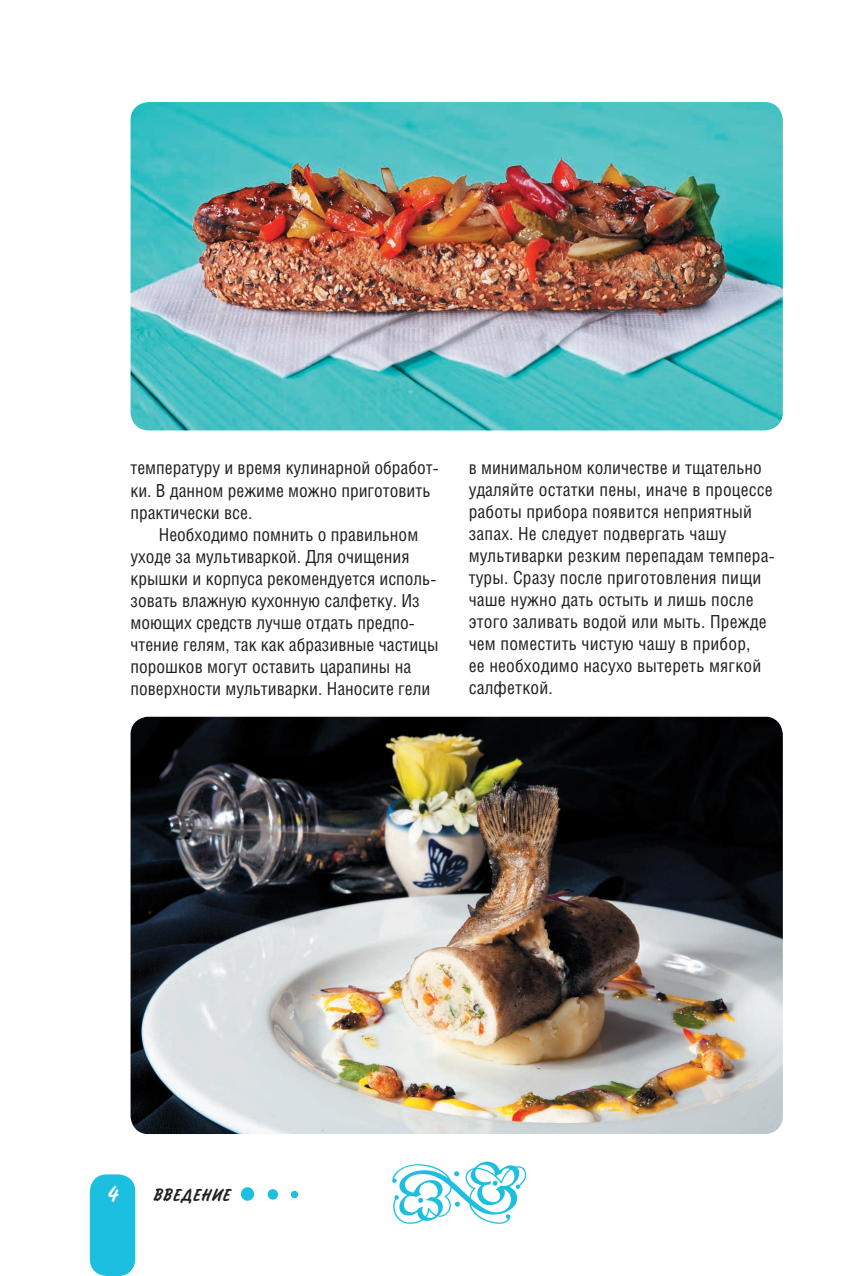
<style>
.page{position:relative;width:851px;height:1276px;background:#fff}
.page>*{position:absolute;margin:0;border:0;box-sizing:border-box;transform-origin:0 0}
.koloncifra{font:22px "Inform";color:#fff}
.t1{font:18px/22px "Helios Cond";color:#231f20}
.koloncifra-2{font:18px "Inform";letter-spacing:.06em;color:#231f20}
</style>
<div class="page">
<svg style="left:392px;top:1161px;width:134px;height:62px"></svg>
<svg style="left:241px;top:1187px;width:57px;height:13px"></svg>
<div style="left:90px;top:1174px;width:45px;height:102px;background:#1cbfdf;border-radius:17px"></div>
<img style="left:130px;top:717px;width:652px;height:417px">
<img style="left:130px;top:102px;width:652px;height:328px">
<p class="t1" style="left:130px;top:457px;width:310px">температуру и время кулинарной обработ&shy;ки. В данном режиме можно приготовить практически все.</p>
<p class="t1" style="left:130px;top:523px;width:309px;text-indent:28px">Необходимо помнить о правильном уходе за мультиваркой. Для очищения крышки и корпуса рекомендуется исполь&shy;зовать влажную кухонную салфетку. Из моющих средств лучше отдать предпо&shy;чтение гелям, так как абразивные частицы порошков могут оставить царапины на поверхности мультиварки. Наносите гели</p>
<p class="t1" style="left:468px;top:457px;width:307px">в минимальном количестве и тщательно удаляйте остатки пены, иначе в процессе работы прибора появится неприятный запах. Не следует подвергать чашу мультиварки резким перепадам темпера&shy;туры. Сразу после приготовления пищи чаше нужно дать остыть и лишь после этого заливать водой или мыть. Прежде чем поместить чистую чашу в прибор,<br>ее необходимо насухо вытереть мягкой салфеткой.</p>
<p class="koloncifra" style="left:107px;top:1180px;width:12px">4</p>
<p class="koloncifra-2" style="left:153px;top:1184px;width:78px">ВВЕДЕНИЕ</p>
</div>
